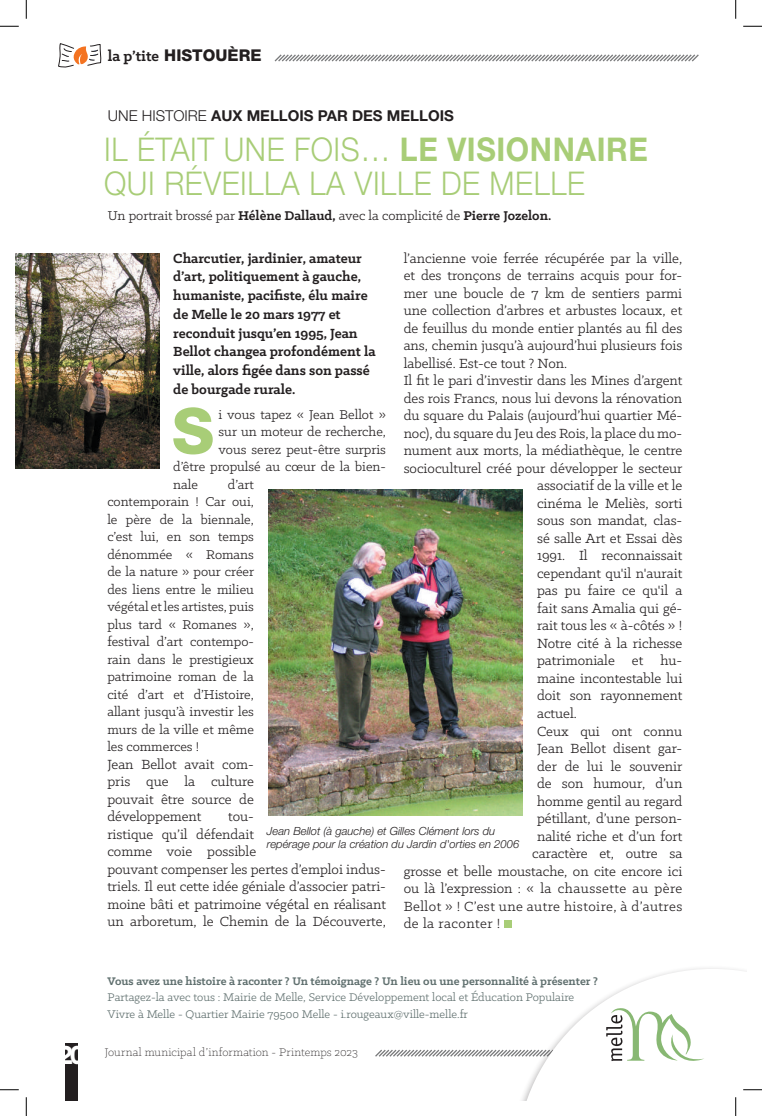
<style>
.page{position:relative;width:762px;height:1116px;background:#fff}
.page>*{position:absolute;margin:0;border:0;box-sizing:border-box;transform-origin:0 0}
.t1{font:800 63.38px "Helvetica Neue LT Std";color:#a8cd77}
.t2{font:300 32.75px/33.8px "Helvetica Neue LT Std";letter-spacing:.02em;color:#a8cd77;scale:.92 1}
.t3{font:800 25.88px "Helvetica Neue LT Std";color:#fff;scale:.92 1}
.t4{font:800 16.25px "Helvetica Neue LT Std";color:#231f20}
.t5{font:15px/17.5px "Klinic Slab";color:#231f20;text-align:justify}
.t6{font:700 15px/18.8px "Klinic Slab";color:#231f20}
.t7{font:15px "Klinic Slab";letter-spacing:.03em;color:#231f20}
.t8{font:700 15px "Helvetica Neue LT Std";color:#231f20}
.t9{font:14.38px/17.5px "Klinic Slab";color:#231f20;text-align:justify}
.t10{font:12.5px/16.2px "Klinic Slab";color:#5f6f6e}
.t11{font:700 12.5px "Klinic Slab";color:#5f6f6e}
.t12{font:300 12.5px "Klinic Slab";letter-spacing:.005em;color:#231f20}
.t13{font:italic 300 11.25px/13.8px "Helvetica Neue LT Std";color:#231f20}
.s1{font-family:"Klinic Slab";font-weight:700}
.s2{font-weight:300}
.s3{font-weight:700}
</style>
<div class="page">
<div style="left:65px;top:1043px;width:13px;height:57px;background:#231f20"></div>
<svg style="left:58px;top:43px;width:43px;height:24px"></svg>
<svg style="left:274px;top:54px;width:425px;height:8px"></svg>
<div style="left:504px;top:920px;width:7px;height:7px;background:#a8cd77"></div>
<img style="left:268px;top:489px;width:254px;height:326px">
<img style="left:16px;top:253px;width:143px;height:216px">
<svg style="left:0;top:25px;width:19px;height:2px"></svg>
<svg style="left:743px;top:25px;width:18px;height:2px"></svg>
<svg style="left:0;top:1089px;width:19px;height:1px"></svg>
<svg style="left:25px;top:0;width:2px;height:19px"></svg>
<svg style="left:25px;top:1097px;width:2px;height:18px"></svg>
<svg style="left:735px;top:0;width:1px;height:19px"></svg>
<svg style="left:375px;top:968px;width:386px;height:147px"></svg>
<h3 class="t3" style="left:58px;top:1039px;width:31px">20</h3>
<p class="t4" style="left:108px;top:46px;width:155px"><span class="s1">la p’tite</span> HISTOUÈRE</p>
<p class="t8" style="left:108px;top:106px;width:347px"><span class="s2">UNE HISTOIRE</span> AUX MELLOIS PAR DES MELLOIS</p>
<h2 class="t2" style="left:104px;top:132px;width:592px">IL ÉTAIT UNE FOIS… <span class="s3">LE VISIONNAIRE<br></span>QUI RÉVEILLA LA VILLE DE MELLE</h2>
<p class="t9" style="left:108px;top:207px;width:444px">Un portrait brossé par <span class="s3">Hélène Dallaud,</span> avec la complicité de <span class="s3">Pierre Jozelon.</span></p>
<p class="t5" style="left:403px;top:249px;width:280px">l’ancienne voie ferrée récupérée par la ville,</p>
<p class="t5" style="left:403px;top:266px;width:280px">et des tronçons de terrains acquis pour for-</p>
<p class="t5" style="left:403px;top:284px;width:280px">mer une boucle de 7 km de sentiers parmi</p>
<p class="t5" style="left:403px;top:301px;width:280px">une collection d’arbres et arbustes locaux, et</p>
<p class="t5" style="left:403px;top:319px;width:280px">de feuillus du monde entier plantés au fil des</p>
<p class="t5" style="left:403px;top:336px;width:280px">ans, chemin jusqu’à aujourd’hui plusieurs fois</p>
<p class="t5" style="left:403px;top:354px;width:165px">labellisé. Est-ce tout ? Non.</p>
<p class="t5" style="left:403px;top:371px;width:280px">Il fit le pari d’investir dans les Mines d’argent</p>
<p class="t5" style="left:403px;top:389px;width:280px">des rois Francs, nous lui devons la rénovation</p>
<p class="t5" style="left:403px;top:406px;width:280px">du square du Palais (aujourd’hui quartier Mé-</p>
<p class="t5" style="left:403px;top:424px;width:280px">noc), du square du Jeu des Rois, la place du mo-</p>
<p class="t5" style="left:403px;top:441px;width:280px">nument aux morts, la médiathèque, le centre</p>
<p class="t5" style="left:403px;top:459px;width:280px">socioculturel créé pour développer le secteur</p>
<p class="t5" style="left:536px;top:476px;width:147px">associatif de la ville et le</p>
<p class="t5" style="left:536px;top:494px;width:147px">cinéma le Meliès, sorti</p>
<p class="t5" style="left:536px;top:511px;width:147px">sous son mandat, clas-</p>
<p class="t5" style="left:536px;top:529px;width:147px">sé salle Art et Essai dès</p>
<p class="t5" style="left:536px;top:546px;width:147px">1991. Il reconnaissait</p>
<p class="t5" style="left:536px;top:564px;width:147px">cependant qu'il n'aurait</p>
<p class="t5" style="left:536px;top:581px;width:147px">pas pu faire ce qu'il a</p>
<p class="t5" style="left:536px;top:599px;width:147px">fait sans Amalia qui gé-</p>
<p class="t5" style="left:536px;top:616px;width:147px">rait tous les « à-côtés » !</p>
<p class="t5" style="left:536px;top:634px;width:147px">Notre cité à la richesse</p>
<p class="t5" style="left:536px;top:651px;width:147px">patrimoniale et hu-</p>
<p class="t5" style="left:536px;top:669px;width:147px">maine incontestable lui</p>
<p class="t5" style="left:536px;top:686px;width:147px">doit son rayonnement</p>
<p class="t5" style="left:536px;top:704px;width:41px">actuel.</p>
<p class="t5" style="left:536px;top:721px;width:147px">Ceux qui ont connu</p>
<p class="t5" style="left:536px;top:739px;width:147px">Jean Bellot disent gar-</p>
<p class="t5" style="left:536px;top:756px;width:147px">der de lui le souvenir</p>
<p class="t5" style="left:536px;top:774px;width:147px">de son humour, d’un</p>
<p class="t5" style="left:536px;top:791px;width:147px">homme gentil au regard</p>
<p class="t5" style="left:536px;top:809px;width:147px">pétillant, d’une person-</p>
<p class="t5" style="left:536px;top:826px;width:147px">nalité riche et d’un fort</p>
<p class="t5" style="left:532px;top:844px;width:151px">caractère et, outre sa</p>
<p class="t5" style="left:403px;top:861px;width:280px">grosse et belle moustache, on cite encore ici</p>
<p class="t7" style="left:403px;top:879px;width:280px">ou là l’expression : « la chaussette au père</p>
<p class="t7" style="left:403px;top:896px;width:280px">Bellot » ! C’est une autre histoire, à d’autres</p>
<p class="t7" style="left:403px;top:914px;width:98px">de la raconter !</p>
<p class="t6" style="left:173px;top:248px;width:204px">Charcutier, jardinier, amateur d’art, politiquement à gauche, humaniste, pacifiste, élu maire de Melle le 20 mars 1977 et reconduit jusqu’en 1995, Jean<br>Bellot changea profondément la ville, alors figée dans son passé de bourgade rurale.</p>
<h1 class="t1" style="left:172px;top:393px;width:44px">S</h1>
<p class="t9" style="left:218px;top:405px;width:169px">i vous tapez « Jean Bellot »</p>
<p class="t9" style="left:218px;top:422px;width:169px">sur un moteur de recherche,</p>
<p class="t9" style="left:218px;top:440px;width:169px">vous serez peut-être surpris</p>
<p class="t9" style="left:173px;top:457px;width:214px">d’être propulsé au cœur de la bien-</p>
<p class="t9" style="left:173px;top:475px;width:26px">nale</p>
<p class="t9" style="left:107px;top:475px;width:148px;text-indent:121px">d’art contemporain ! Car oui, le père de la biennale, c’est lui, en son temps dénommée « Romans de la nature » pour créer des liens entre le milieu végétal et les artistes, puis plus tard « Romanes », festival d’art contempo&shy;rain dans le prestigieux patrimoine roman de la cité d’art et d’Histoire, allant jusqu’à investir les murs de la ville et même les commerces !</p>
<p class="t5" style="left:107px;top:755px;width:148px">Jean Bellot avait com&shy;pris que la culture pouvait être source de développement</p>
<p class="t5" style="left:107px;top:807px;width:280px;text-align:left;text-indent:121px">tou-<br>ristique qu’il défendait<br>comme voie possible<br>pouvant compenser les pertes d’emploi indus&shy;triels. Il eut cette idée géniale d’associer patri&shy;moine bâti et patrimoine végétal en réalisant un arboretum, le Chemin de la Découverte,</p>
<p class="t13" style="left:267px;top:823px;width:254px">Jean Bellot (à gauche) et Gilles Clément lors du repérage pour la création du Jardin d'orties en 2006</p>
<p class="t11" style="left:108px;top:973px;width:491px">Vous avez une histoire à raconter ? Un témoignage ? Un lieu ou une personnalité à présenter ?</p>
<p class="t10" style="left:108px;top:989px;width:468px">Partagez-la avec tous : Mairie de Melle, Service Développement local et Éducation Populaire<br>Vivre à Melle - Quartier Mairie 79500 Melle - i.rougeaux@ville-melle.fr</p>
<p class="t12" style="left:105px;top:1044px;width:254px">Journal municipal d’information - Printemps 2023</p>
</div>
